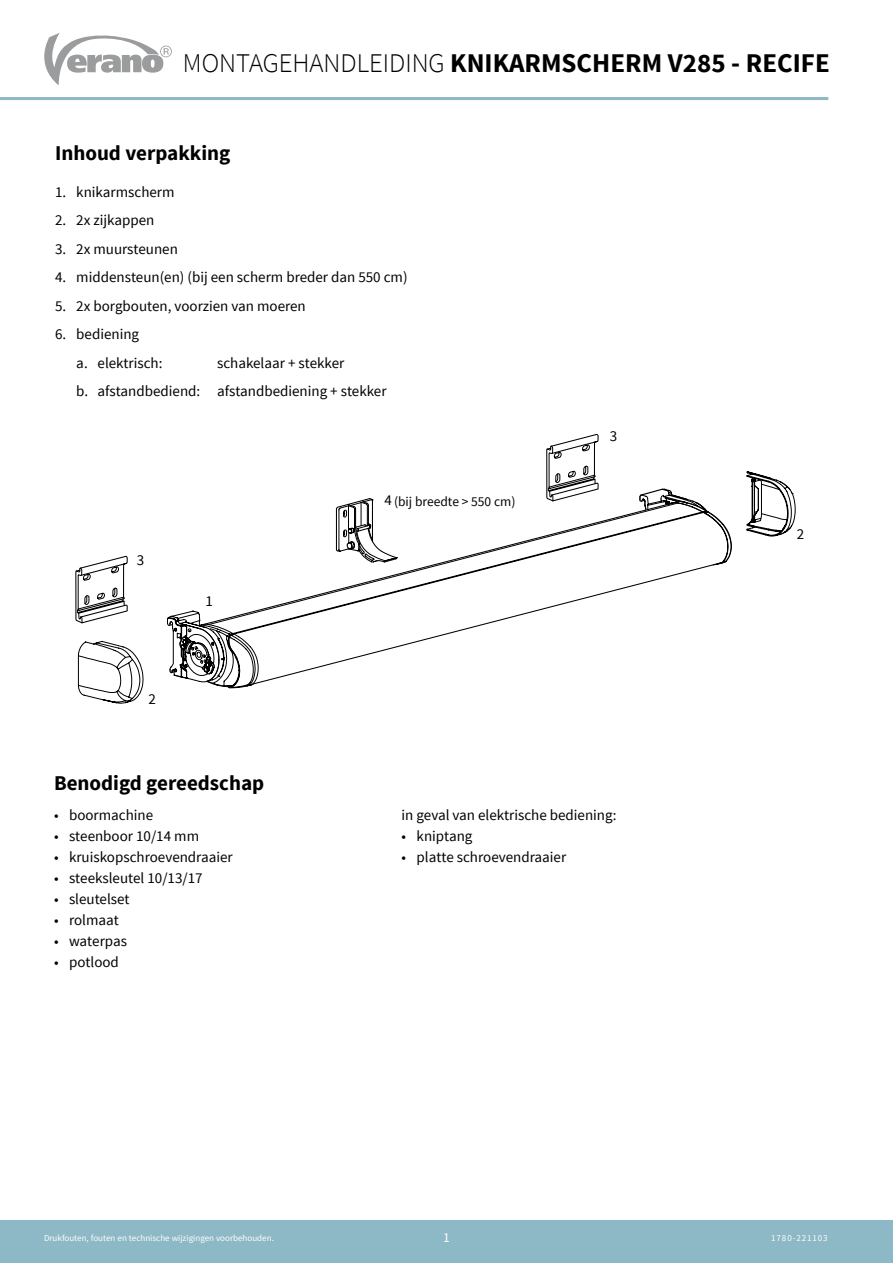
<style>
.page{position:relative;width:893px;height:1263px;background:#fff}
.page>*{position:absolute;margin:0;border:0;box-sizing:border-box;transform-origin:0 0}
.t1{font:700 27px "Source Sans Pro";color:#000}
.t2{font:700 21px "Source Sans Pro";color:#000}
.t3{font:15px/28.5px "Source Sans Pro";color:#000}
.t4{font:13.5px "Source Sans Pro";color:#000}
.t5{font:13.5px "Source Sans Pro";color:#fff}
.t6{font:9px "Source Sans Pro";color:#fff}
.t7{font:9px "Source Sans Pro";letter-spacing:.1em;color:#fff}
.s1{font-weight:300}
</style>
<div class="page">
<svg style="left:44px;top:33px;width:128px;height:52px"></svg>
<hr style="left:0;top:97px;width:828px;height:3px;background:#8db8c5">
<div style="left:0;top:1220px;width:893px;height:43px;background:#8db8c5"></div>
<svg style="left:546px;top:434px;width:53px;height:37px"></svg>
<svg style="left:75px;top:570px;width:3px;height:52px"></svg>
<svg style="left:78px;top:471px;width:672px;height:232px"></svg>
<svg style="left:181px;top:472px;width:614px;height:201px"></svg>
<h1 class="t1" style="left:183px;top:46px;width:648px"><span class="s1">MONTAGEHANDLEIDING</span> KNIKARMSCHERM V285 - RECIFE</h1>
<h2 class="t2" style="left:55px;top:139px;width:177px">Inhoud verpakking</h2>
<p class="t3" style="left:55px;top:178px;width:121px">1. knikarmscherm</p>
<p class="t3" style="left:55px;top:206px;width:101px">2. 2x zijkappen</p>
<p class="t3" style="left:55px;top:235px;width:124px">3. 2x muursteunen</p>
<p class="t3" style="left:55px;top:263px;width:354px">4. middensteun(en) (bij een scherm breder dan 550 cm)</p>
<p class="t3" style="left:55px;top:292px;width:252px">5. 2x borgbouten, voorzien van moeren</p>
<p class="t3" style="left:76px;top:320px;width:88px;text-indent:-21px">6. bediening<br>a. elektrisch:</p>
<p class="t3" style="left:76px;top:349px;width:312px;text-indent:141px">schakelaar + stekker<br>b. afstandbediend: afstandbediening + stekker</p>
<p class="t3" style="left:137px;top:546px;width:9px">3</p>
<p class="t3" style="left:149px;top:685px;width:9px">2</p>
<p class="t3" style="left:205px;top:587px;width:9px">1</p>
<p class="t4" style="left:394px;top:493px;width:123px">(bij breedte &gt; 550 cm)</p>
<p class="t3" style="left:385px;top:486px;width:9px">4</p>
<p class="t3" style="left:610px;top:422px;width:9px">3</p>
<h2 class="t2" style="left:54px;top:769px;width:212px">Benodigd gereedschap</h2>
<p class="t3" style="left:54px;top:800px;width:101px">• boormachine</p>
<p class="t3" style="left:54px;top:821px;width:147px">• steenboor 10/14 mm</p>
<p class="t3" style="left:54px;top:842px;width:180px">• kruiskopschroevendraaier</p>
<p class="t3" style="left:54px;top:863px;width:150px">• steeksleutel 10/13/17</p>
<p class="t3" style="left:54px;top:884px;width:77px">• sleutelset</p>
<p class="t3" style="left:54px;top:905px;width:66px">• rolmaat</p>
<p class="t3" style="left:54px;top:926px;width:74px">• waterpas</p>
<p class="t3" style="left:54px;top:947px;width:66px">• potlood</p>
<p class="t3" style="left:402px;top:800px;width:216px">in geval van elektrische bediening:</p>
<p class="t3" style="left:402px;top:821px;width:72px">• kniptang</p>
<p class="t3" style="left:402px;top:842px;width:166px">• platte schroevendraaier</p>
<p class="t3" style="left:797px;top:520px;width:9px">2</p>
<p class="t6" style="left:44px;top:1233px;width:231px">Drukfouten, fouten en technische wijzigingen voorbehouden.</p>
<p class="t5" style="left:443px;top:1229px;width:8px">1</p>
<p class="t7" style="left:771px;top:1233px;width:58px">1780-221103</p>
</div>
